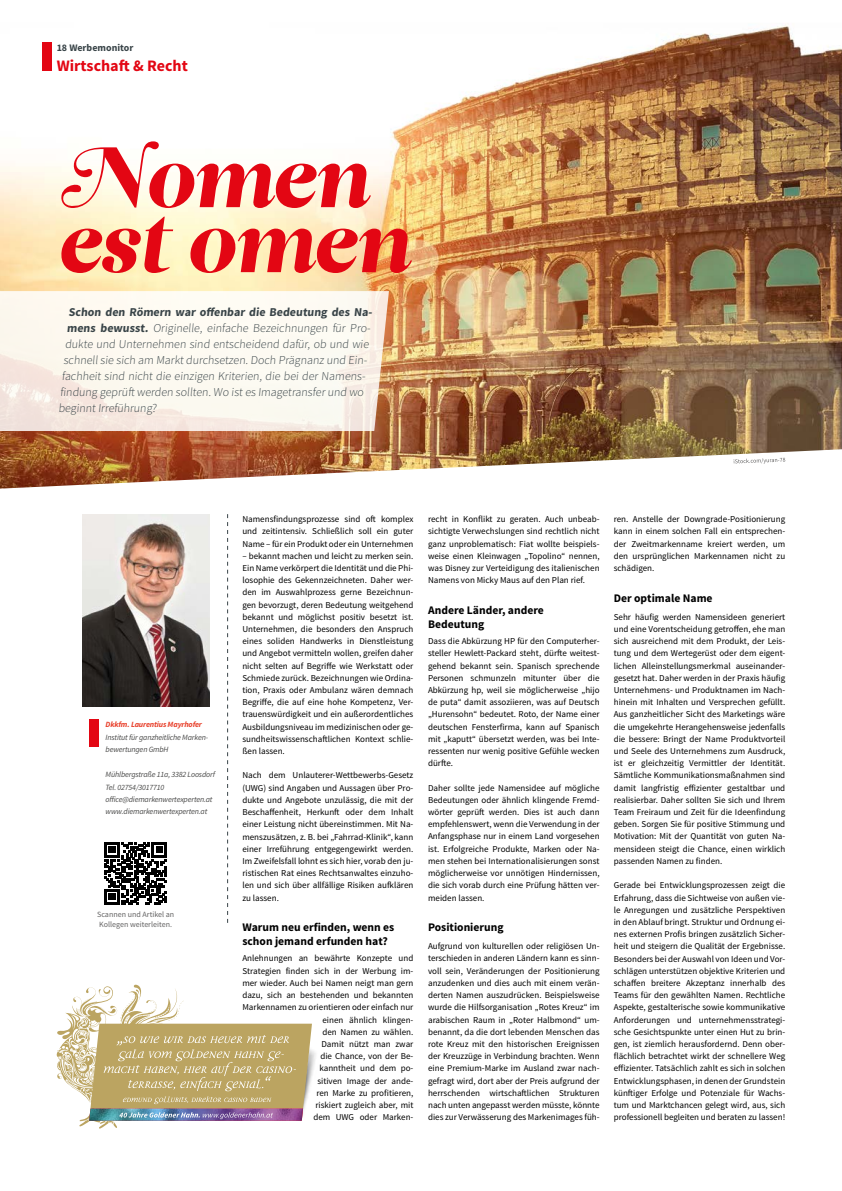
<style>
.page{position:relative;width:842px;height:1191px;background:#fff}
.page>*{position:absolute;margin:0;border:0;box-sizing:border-box;transform-origin:0 0}
.t1{font:85.4px/65px "Leitura Display Swashes";color:#e30613}
.t2{font:700 16px "Source Sans Pro";color:#e30613}
.t3{font:300 12px "Source Sans Pro";letter-spacing:-.02em;color:#394448}
.t4{font:700 12px "Source Sans Pro";color:#394448}
.t5{font:700 11.6px/13.9px "Source Sans Pro";color:#000}
.t6{font:700 10px "Source Sans Pro";color:#394448}
.t7{font:9px/12.2px "Source Sans Pro";color:#000;text-align:justify}
.t8{font:italic 8px/12.4px "Source Sans Pro";letter-spacing:-.02em;color:#4a4a49}
.t9{font:8px/9.6px "Source Sans Pro";color:#646363}
.t10{font:italic 700 8px "Source Sans Pro";letter-spacing:-.02em;color:#e8412c}
.s1{font-weight:700}
</style>
<div class="page">
<img style="left:0;top:25px;width:842px;height:463px">
<svg style="left:227px;top:514px;width:1px;height:409px"></svg>
<div style="left:89px;top:719px;width:9px;height:27px;background:#e30613"></div>
<img style="left:82px;top:514px;width:127px;height:192px">
<div style="left:43px;top:42px;width:9px;height:29px;background:#e30613"></div>
<svg style="left:0;top:291px;width:389px;height:140px;fill:#fcf9f0"></svg>
<img style="left:312px;top:1050px;width:4px;height:25px">
<svg style="left:56px;top:984px;width:256px;height:145px"></svg>
<svg style="left:734px;top:458px;width:51px;height:5px"></svg>
<svg style="left:104px;top:842px;width:63px;height:62px"></svg>
<p class="t6" style="left:57px;top:42px;width:78px">18 Werbemonitor</p>
<h2 class="t2" style="left:57px;top:55px;width:133px">Wirtschaft &amp; Recht</h2>
<h1 class="t1" style="left:57px;top:145px;width:353px">Nomen est omen</h1>
<h3 class="t4" style="left:68px;top:304px;width:307px">Schon den Römern war offenbar die Bedeutung des Na-</h3>
<h3 class="t3" style="left:67px;top:321px;width:307px"><span class="s1">mens bewusst.</span> Originelle, einfache Bezeichnungen für Pro-</h3>
<h3 class="t3" style="left:65px;top:337px;width:307px">dukte und Unternehmen sind entscheidend dafür, ob und wie</h3>
<h3 class="t3" style="left:63px;top:353px;width:307px">schnell sie sich am Markt durchsetzen. Doch Prägnanz und Ein-</h3>
<h3 class="t3" style="left:62px;top:369px;width:307px">fachheit sind nicht die einzigen Kriterien, die bei der Namens-</h3>
<h3 class="t3" style="left:60px;top:385px;width:307px">findung geprüft werden sollten. Wo ist es Imagetransfer und wo</h3>
<h3 class="t3" style="left:58px;top:401px;width:101px">beginnt Irreführung?</h3>
<p class="t10" style="left:106px;top:719px;width:98px">Dkkfm. Laurentius Mayrhofer</p>
<p class="t8" style="left:106px;top:731px;width:104px">Institut für ganzheitliche Marken&shy;bewertungen GmbH</p>
<p class="t8" style="left:106px;top:768px;width:111px">Mühlbergstraße 11a, 3382 Loosdorf<br>Tel. 02754/3017710 office@diemarkenwertexperten.at www.diemarkenwertexperten.at</p>
<p class="t9" style="left:97px;top:910px;width:79px">Scannen und Artikel an<br>Kollegen weiterleiten.</p>
<p class="t7" style="left:242px;top:513px;width:173px">Namensfindungsprozesse sind oft komplex und zeitintensiv. Schließlich soll ein guter Name – für ein Produkt oder ein Unternehmen</p>
<p class="t7" style="left:242px;top:550px;width:173px">– bekannt machen und leicht zu merken sein.<br>Ein Name verkörpert die Identität und die Phi&shy;losophie des Gekennzeichneten. Daher wer&shy;den im Auswahlprozess gerne Bezeichnun&shy;gen bevorzugt, deren Bedeutung weitgehend bekannt und möglichst positiv besetzt ist.<br>Unternehmen, die besonders den Anspruch eines soliden Handwerks in Dienstleistung und Angebot vermitteln wollen, greifen daher nicht selten auf Begriffe wie Werkstatt oder Schmiede zurück. Bezeichnungen wie Ordina&shy;tion, Praxis oder Ambulanz wären demnach Begriffe, die auf eine hohe Kompetenz, Ver&shy;trauenswürdigkeit und ein außerordentliches Ausbildungsniveau im medizinischen oder ge&shy;sundheitswissenschaftlichen Kontext schlie&shy;ßen lassen.</p>
<p class="t7" style="left:242px;top:769px;width:173px">Nach dem Unlauterer-Wettbewerbs-Gesetz (UWG) sind Angaben und Aussagen über Pro&shy;dukte und Angebote unzulässig, die mit der Beschaffenheit, Herkunft oder dem Inhalt einer Leistung nicht übereinstimmen. Mit Na&shy;menszusätzen, z. B. bei „Fahrrad-Klinik“, kann einer Irreführung entgegengewirkt werden.<br>Im Zweifelsfall lohnt es sich hier, vorab den ju&shy;ristischen Rat eines Rechtsanwaltes einzuho&shy;len und sich über allfällige Risiken aufklären zu lassen.</p>
<p class="t5" style="left:242px;top:921px;width:154px">Warum neu erfinden, wenn es schon jemand erfunden hat?</p>
<p class="t7" style="left:242px;top:952px;width:173px;text-align:right">Anlehnungen an bewährte Konzepte und<br>Strategien finden sich in der Werbung im&shy;mer wieder. Auch bei Namen neigt man gern dazu, sich an bestehenden und bekannten<br>Markennamen zu orientieren oder einfach nur einen ähnlich klingen-<br>den Namen zu wählen.<br>Damit nützt man zwar<br>die Chance, von der Be-<br>kanntheit und dem po-<br>sitiven Image der ande-<br>ren Marke zu profitieren,<br>riskiert zugleich aber, mit<br>dem UWG oder Marken-</p>
<p class="t7" style="left:428px;top:513px;width:173px">recht in Konflikt zu geraten. Auch unbeab&shy;sichtigte Verwechslungen sind rechtlich nicht ganz unproblematisch: Fiat wollte beispiels&shy;weise einen Kleinwagen „Topolino“ nennen, was Disney zur Verteidigung des italienischen Namens von Micky Maus auf den Plan rief.</p>
<p class="t5" style="left:428px;top:603px;width:117px">Andere Länder, andere<br>Bedeutung</p>
<p class="t7" style="left:428px;top:635px;width:173px">Dass die Abkürzung HP für den Computerher&shy;steller Hewlett-Packard steht, dürfte weitest&shy;gehend bekannt sein. Spanisch sprechende Personen schmunzeln mitunter über die Abkürzung hp, weil sie möglicherweise „hijo de puta“ damit assoziieren, was auf Deutsch „Hurensohn“ bedeutet. Roto, der Name einer deutschen Fensterfirma, kann auf Spanisch mit „kaputt“ übersetzt werden, was bei Inte&shy;ressenten nur wenig positive Gefühle wecken dürfte.</p>
<p class="t7" style="left:428px;top:781px;width:173px">Daher sollte jede Namensidee auf mögliche Bedeutungen oder ähnlich klingende Fremd&shy;wörter geprüft werden. Dies ist auch dann empfehlenswert, wenn die Verwendung in der Anfangsphase nur in einem Land vorgesehen ist. Erfolgreiche Produkte, Marken oder Na&shy;men stehen bei Internationalisierungen sonst möglicherweise vor unnötigen Hindernissen, die sich vorab durch eine Prüfung hätten ver&shy;meiden lassen.</p>
<p class="t5" style="left:428px;top:921px;width:77px">Positionierung</p>
<p class="t7" style="left:428px;top:940px;width:173px">Aufgrund von kulturellen oder religiösen Un&shy;terschieden in anderen Ländern kann es sinn&shy;voll sein, Veränderungen der Positionierung anzudenken und dies auch mit einem verän&shy;derten Namen auszudrücken. Beispielsweise wurde die Hilfsorganisation „Rotes Kreuz“ im arabischen Raum in „Roter Halbmond“ um&shy;benannt, da die dort lebenden Menschen das rote Kreuz mit den historischen Ereignissen der Kreuzzüge in Verbindung brachten. Wenn eine Premium-Marke im Ausland zwar nach&shy;gefragt wird, dort aber der Preis aufgrund der herrschenden wirtschaftlichen Strukturen nach unten angepasst werden müsste, könnte dies zur Verwässerung des Markenimages füh-</p>
<p class="t7" style="left:614px;top:513px;width:173px">ren. Anstelle der Downgrade-Positionierung kann in einem solchen Fall ein entsprechen&shy;der Zweitmarkenname kreiert werden, um den ursprünglichen Markennamen nicht zu schädigen.</p>
<p class="t5" style="left:614px;top:591px;width:100px">Der optimale Name</p>
<p class="t7" style="left:614px;top:611px;width:173px">Sehr häufig werden Namensideen generiert und eine Vorentscheidung getroffen, ehe man sich ausreichend mit dem Produkt, der Leis&shy;tung und dem Wertegerüst oder dem eigent&shy;lichen Alleinstellungsmerkmal auseinander&shy;gesetzt hat. Daher werden in der Praxis häufig Unternehmens- und Produktnamen im Nach&shy;hinein mit Inhalten und Versprechen gefüllt.<br>Aus ganzheitlicher Sicht des Marketings wäre die umgekehrte Herangehensweise jedenfalls die bessere: Bringt der Name Produktvorteil und Seele des Unternehmens zum Ausdruck, ist er gleichzeitig Vermittler der Identität.<br>Sämtliche Kommunikationsmaßnahmen sind damit langfristig effizienter gestaltbar und realisierbar. Daher sollten Sie sich und Ihrem Team Freiraum und Zeit für die Ideenfindung geben. Sorgen Sie für positive Stimmung und Motivation: Mit der Quantität von guten Na&shy;mensideen steigt die Chance, einen wirklich passenden Namen zu finden.</p>
<p class="t7" style="left:614px;top:879px;width:173px">Gerade bei Entwicklungsprozessen zeigt die Erfahrung, dass die Sichtweise von außen vie&shy;le Anregungen und zusätzliche Perspektiven in den Ablauf bringt. Struktur und Ordnung ei&shy;nes externen Profis bringen zusätzlich Sicher&shy;heit und steigern die Qualität der Ergebnisse.<br>Besonders bei der Auswahl von Ideen und Vor&shy;schlägen unterstützen objektive Kriterien und schaffen breitere Akzeptanz innerhalb des Teams für den gewählten Namen. Rechtliche Aspekte, gestalterische sowie kommunikative Anforderungen und unternehmensstrategi&shy;sche Gesichtspunkte unter einen Hut zu brin&shy;gen, ist ziemlich herausfordernd. Denn ober&shy;flächlich betrachtet wirkt der schnellere Weg effizienter. Tatsächlich zahlt es sich in solchen Entwicklungsphasen, in denen der Grundstein künftiger Erfolge und Potenziale für Wachs&shy;tum und Marktchancen gelegt wird, aus, sich professionell begleiten und beraten zu lassen!</p>
</div>
